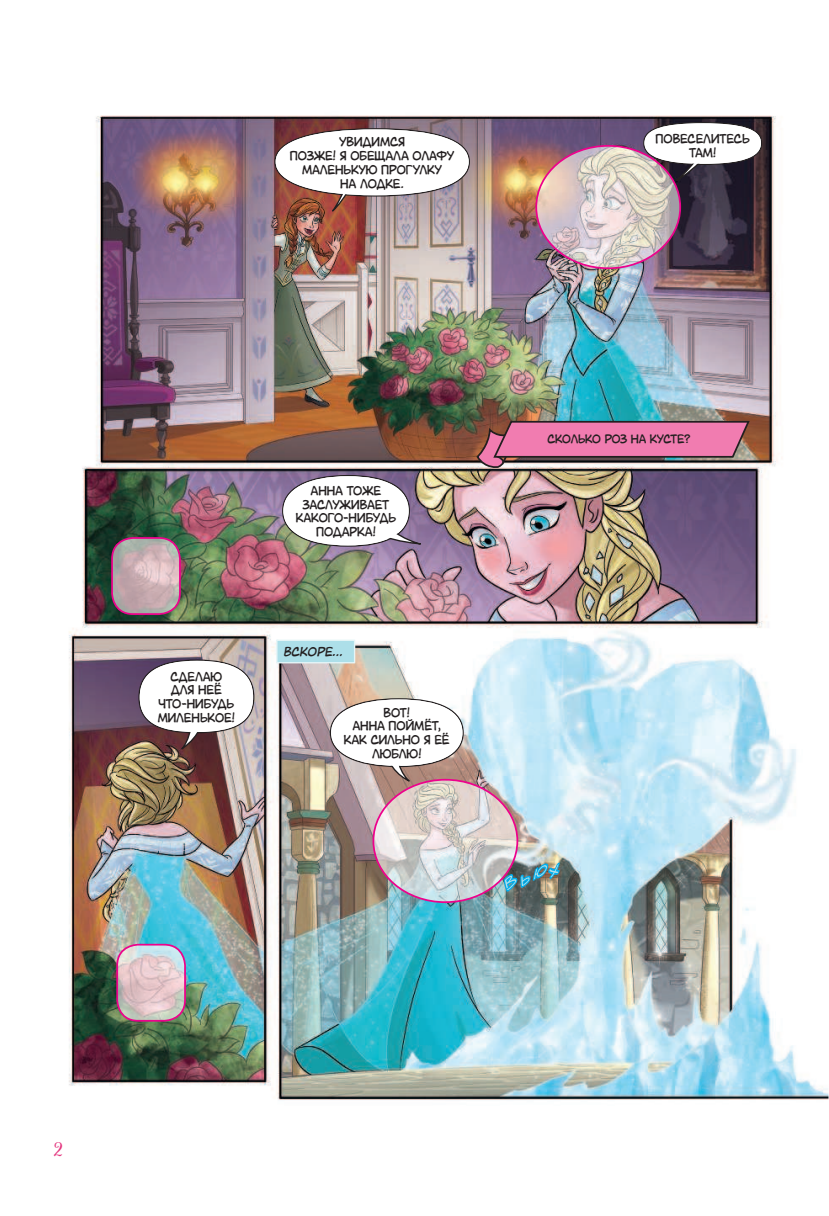
<style>
.page{position:relative;width:829px;height:1216px;background:#fff}
.page>*{position:absolute;margin:0;border:0;box-sizing:border-box;transform-origin:0 0}
.t1{font:20.3px "Honey Bee Basic";color:#e4377f}
.t2{font:11.9px/13.8px "Hurma Klimova";letter-spacing:-.025em;color:#231f20;text-align:center}
.t3{font:italic 11.9px "Hurma Klimova";color:#231f20}
.t4{font:11.38px "Hurma Klimova";letter-spacing:-.045em;color:#231f20}
</style>
<div class="page">
<img style="left:69px;top:115px;width:759px;height:985px">
<svg style="left:330px;top:698px;width:133px;height:68px"></svg>
<svg style="left:317px;top:190px;width:32px;height:38px"></svg>
<svg style="left:643px;top:122px;width:119px;height:71px;background:#433746"></svg>
<svg style="left:374px;top:529px;width:72px;height:18px"></svg>
<svg style="left:170px;top:728px;width:32px;height:30px"></svg>
<svg style="left:388px;top:763px;width:34px;height:25px"></svg>
<div style="left:275px;top:129px;width:193px;height:66px;background:#fff;border-radius:50%"></div>
<div style="left:283px;top:476px;width:125px;height:69px;background:#fff;border-radius:50%"></div>
<div style="left:331px;top:699px;width:131px;height:66px;background:#fff;border-radius:50%"></div>
<div style="left:644px;top:123px;width:116px;height:41px;background:#fff;border-radius:50%"></div>
<div style="left:140px;top:660px;width:113px;height:72px;background:#fff;border-radius:50%"></div>
<img style="left:494px;top:739px;width:91px;height:261px">
<div style="left:277px;top:640px;width:77px;height:22px;background:#addfe9"></div>
<div style="left:276px;top:639px;width:79px;height:24px;border:1px solid #e5f5f7"></div>
<img style="left:475px;top:378px;width:276px;height:92px">
<img style="left:536px;top:146px;width:144px;height:122px;border-radius:50%">
<img style="left:373px;top:779px;width:144px;height:123px;border-radius:50%">
<img style="left:112px;top:538px;width:68px;height:76px;border-radius:21px">
<div style="left:111px;top:537px;width:70px;height:78px;border:2px solid #ed028c;border-radius:21px"></div>
<img style="left:117px;top:944px;width:68px;height:76px;border-radius:21px">
<div style="left:116px;top:943px;width:70px;height:78px;border:2px solid #ed028c;border-radius:21px"></div>
<p class="t2" style="left:290px;top:135px;width:166px">УВИДИМСЯ<br>ПОЗЖЕ! Я ОБЕЩАЛА ОЛАФУ<br>МАЛЕНЬКУЮ ПРОГУЛКУ<br>НА ЛОДКЕ.</p>
<p class="t2" style="left:655px;top:132px;width:96px">ПОВЕСЕЛИТЕСЬ<br>ТАМ!</p>
<p class="t2" style="left:158px;top:669px;width:79px">СДЕЛАЮ<br>ДЛЯ НЕЁ<br>ЧТО-НИБУДЬ<br>МИЛЕНЬКОЕ!</p>
<p class="t2" style="left:296px;top:483px;width:102px">АННА ТОЖЕ<br>ЗАСЛУЖИВАЕТ<br>КАКОГО-НИБУДЬ<br>ПОДАРКА!</p>
<p class="t3" style="left:283px;top:644px;width:63px">ВСКОРЕ…</p>
<p class="t2" style="left:343px;top:705px;width:108px">ВОТ!<br>АННА ПОЙМЁТ,<br>КАК СИЛЬНО Я ЕЁ<br>ЛЮБЛЮ!</p>
<p class="t4" style="left:547px;top:432px;width:144px">СКОЛЬКО РОЗ НА КУСТЕ?</p>
<h1 class="t1" style="left:54px;top:1136px;width:10px">2</h1>
</div>
